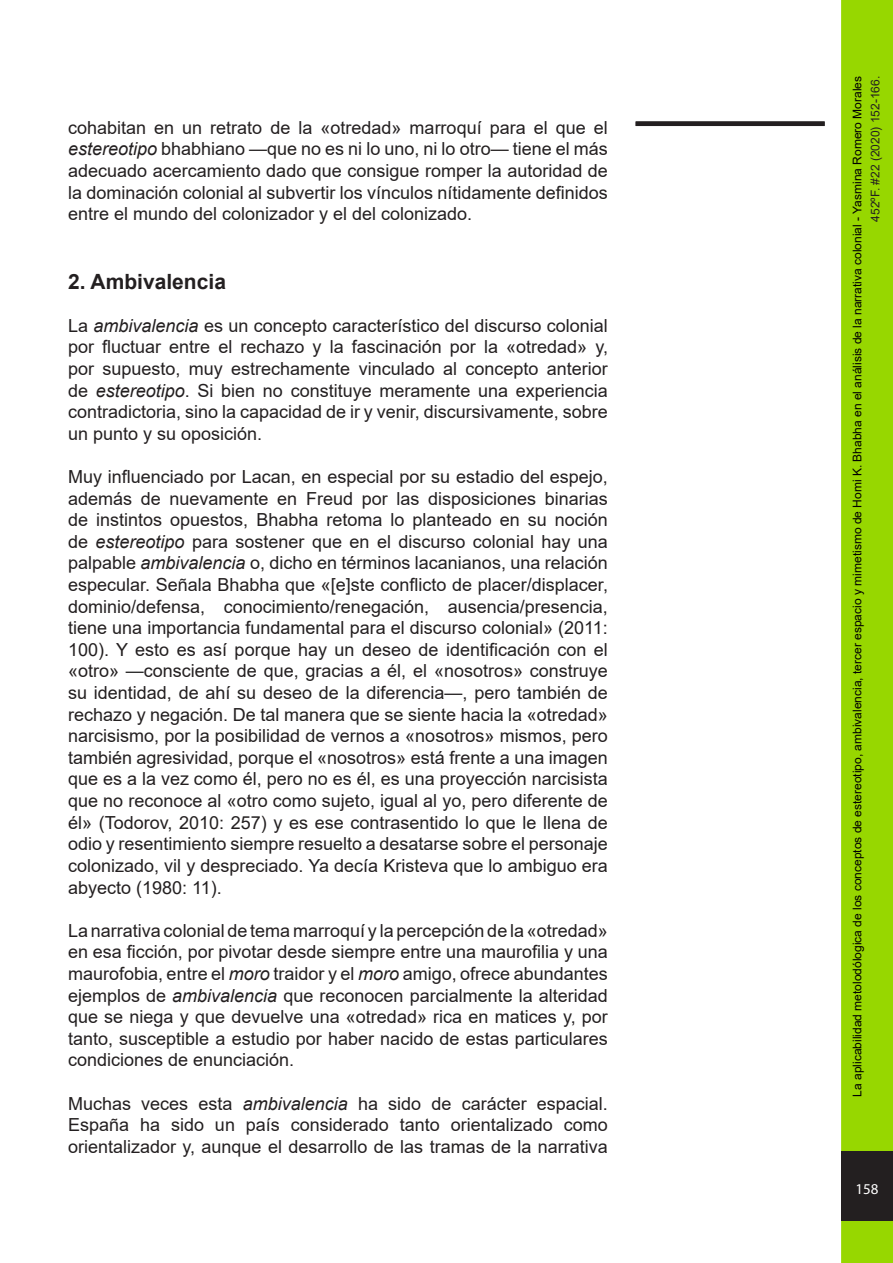
<style>
.page{position:relative;width:893px;height:1263px;background:#fff}
.page>*{position:absolute;margin:0;border:0;box-sizing:border-box;transform-origin:0 0}
.t1{font:700 21px "Arial";color:#231f20}
.t2{font:18px/21.6px "Arial";color:#231f20;text-align:justify}
.t3{font:15px "Myriad Pro";color:#fff}
.t4{font:12px "Arial";color:#000}
.t5{font:12px "Arial";color:#231f20}
.s1{font-style:italic}
.s2{color:#222}
</style>
<div class="page">
<div style="left:841px;top:0;width:52px;height:1263px;background:#97d700;border:3px solid #97d700"></div>
<div style="left:841px;top:1151px;width:52px;height:70px;background:#231f20"></div>
<div style="left:636px;top:121px;width:189px;height:5px;background:#231f20"></div>
<p class="t2" style="left:68px;top:117px;width:541px">cohabitan en un retrato de la «otredad» marroquí para el que el <span class="s1">estereotipo</span> bhabhiano —que no es ni lo uno, ni lo otro— tiene el más adecuado acercamiento dado que consigue romper la autoridad de la dominación colonial al subvertir los vínculos nítidamente definidos entre el mundo del colonizador y el del colonizado.</p>
<p class="t1" style="left:68px;top:266px;width:159px">2. Ambivalencia</p>
<p class="t2" style="left:68px;top:315px;width:541px">La <span class="s1">ambivalencia</span> es un concepto característico del discurso colonial por fluctuar entre el rechazo y la fascinación por la «otredad» y, por supuesto, muy estrechamente vinculado al concepto anterior de <span class="s1">estereotipo</span>. Si bien no constituye meramente una experiencia contradictoria, sino la capacidad de ir y venir, discursivamente, sobre un punto y su oposición.</p>
<p class="t2" style="left:68px;top:466px;width:541px">Muy influenciado por Lacan, en especial por su estadio del espejo, además de nuevamente en Freud por las disposiciones binarias de instintos opuestos, Bhabha retoma lo planteado en su noción de <span class="s1">estereotipo</span> para sostener que en el discurso colonial hay una palpable <span class="s1">ambivalencia</span> o, dicho en términos lacanianos, una relación especular. Señala Bhabha que «[e]ste conflicto de placer/displacer, dominio/defensa, conocimiento/renegación, ausencia/presencia, tiene una importancia fundamental para el discurso colonial» (2011:<br>100). Y esto es así porque hay un deseo de identificación con el «otro» <span class="s2">—</span>consciente de que, gracias a él, el «nosotros» construye su identidad, de ahí su deseo de la diferencia—, pero también de rechazo y negación. De tal manera que se siente hacia la «otredad» narcisismo, por la posibilidad de vernos a «nosotros» mismos, pero también agresividad, porque el «nosotros» está frente a una imagen que es a la vez como él, pero no es él, es una proyección narcisista que no reconoce al «otro como sujeto, igual al yo, pero diferente de él» (Todorov, 2010: 257) y es ese contrasentido lo que le llena de odio y resentimiento siempre resuelto a desatarse sobre el personaje colonizado, vil y despreciado. Ya decía Kristeva que lo ambiguo era abyecto (1980: 11).</p>
<p class="t2" style="left:68px;top:919px;width:541px">La narrativa colonial de tema marroquí y la percepción de la «otredad» en esa ficción, por pivotar desde siempre entre una maurofilia y una maurofobia, entre el <span class="s1">moro</span> traidor y el <span class="s1">moro</span> amigo, ofrece abundantes ejemplos de <span class="s1">ambivalencia</span> que reconocen parcialmente la alteridad que se niega y que devuelve una «otredad» rica en matices y, por tanto, susceptible a estudio por haber nacido de estas particulares condiciones de enunciación.</p>
<p class="t2" style="left:68px;top:1092px;width:541px">Muchas veces esta <span class="s1">ambivalencia</span> ha sido de carácter espacial.<br>España ha sido un país considerado tanto orientalizado como orientalizador y, aunque el desarrollo de las tramas de la narrativa</p>
<p class="t4" style="left:849px;top:1097px;width:1022px;rotate:-90deg">La aplicabilidad metolodólogica de los conceptos de estereotipo, ambivalencia, tercer espacio y mimetismo de Homi K. Bhabha en el análisis de la narrativa colonial - Yasmina Romero Morales</p>
<p class="t5" style="left:867px;top:222px;width:147px;rotate:-90deg">452ºF. #22 (2020) 152-166.</p>
<p class="t3" style="left:855px;top:1179px;width:25px">158</p>
</div>
